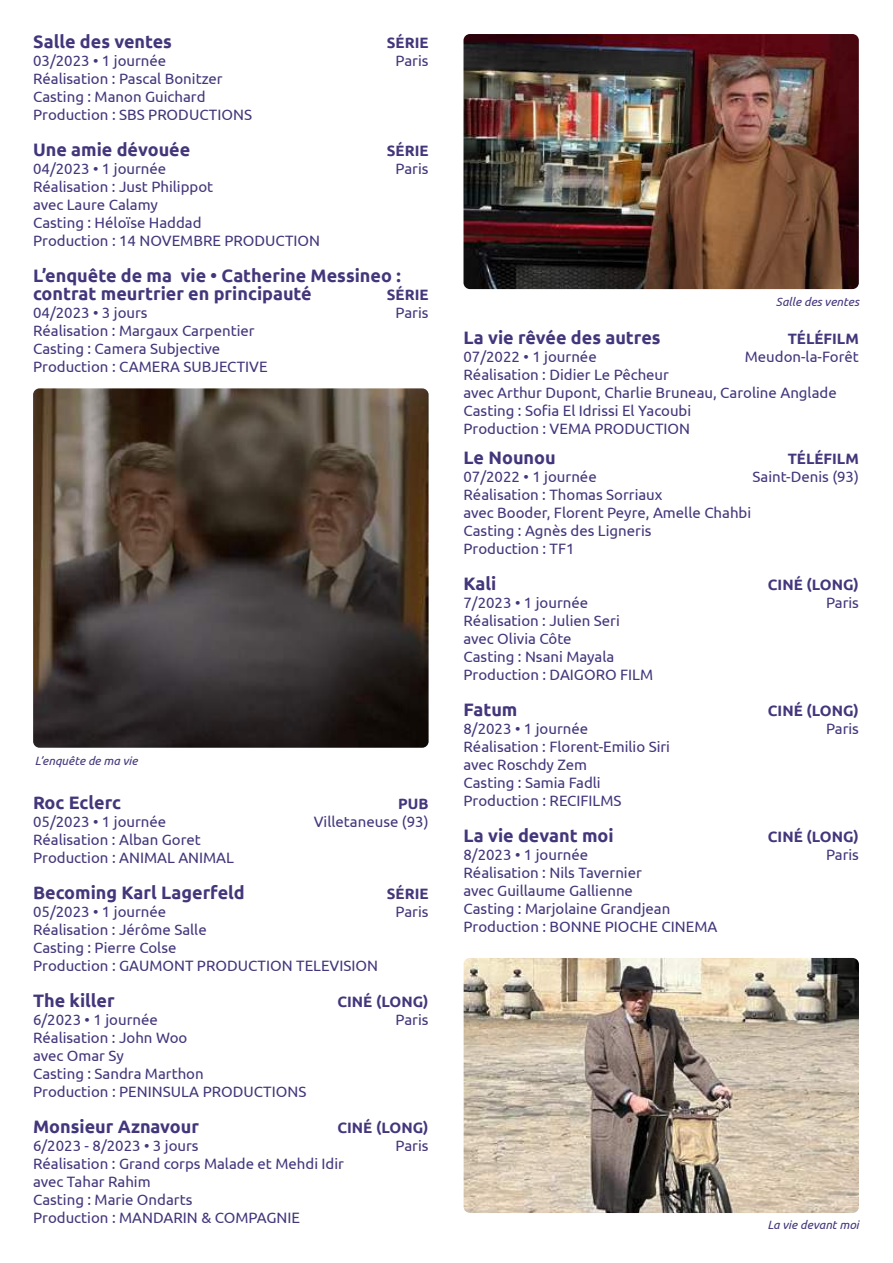
<style>
.page{position:relative;width:893px;height:1263px;background:#fff}
.page>*{position:absolute;margin:0;border:0;box-sizing:border-box;transform-origin:0 0}
.t1{font:700 18px/18px "Ubuntu";color:#43367b}
.t2{font:15px/18px "Ubuntu";color:#43367b}
.t3{font:700 15px "Ubuntu";color:#43367b}
.t4{font:italic 12px "Ubuntu";color:#43367b}
</style>
<div class="page">
<img style="left:33px;top:388px;width:396px;height:360px">
<img style="left:463px;top:34px;width:396px;height:255px">
<img style="left:464px;top:958px;width:395px;height:255px">
<p class="t1" style="left:33px;top:34px;width:140px">Salle des ventes</p>
<p class="t3" style="left:387px;top:36px;width:43px">SÉRIE</p>
<p class="t2" style="left:33px;top:53px;width:135px">03/2023 • 1 journée</p>
<p class="t2" style="left:396px;top:53px;width:34px">Paris</p>
<p class="t2" style="left:33px;top:71px;width:220px">Réalisation : Pascal Bonitzer<br>Casting : Manon Guichard<br>Production : SBS PRODUCTIONS</p>
<p class="t1" style="left:33px;top:142px;width:159px">Une amie dévouée</p>
<p class="t3" style="left:387px;top:144px;width:43px">SÉRIE</p>
<p class="t2" style="left:33px;top:161px;width:135px">04/2023 • 1 journée</p>
<p class="t2" style="left:396px;top:161px;width:34px">Paris</p>
<p class="t2" style="left:33px;top:179px;width:289px">Réalisation : Just Philippot<br>avec Laure Calamy<br>Casting : Héloïse Haddad<br>Production : 14 NOVEMBRE PRODUCTION</p>
<p class="t1" style="left:33px;top:268px;width:369px">L’enquête de ma vie • Catherine Messineo : contrat meurtrier en principauté</p>
<p class="t3" style="left:387px;top:288px;width:43px">SÉRIE</p>
<p class="t2" style="left:33px;top:305px;width:116px">04/2023 • 3 jours</p>
<p class="t2" style="left:396px;top:305px;width:34px">Paris</p>
<p class="t2" style="left:33px;top:323px;width:236px">Réalisation : Margaux Carpentier<br>Casting : Camera Subjective<br>Production : CAMERA SUBJECTIVE</p>
<p class="t4" style="left:35px;top:753px;width:104px">L’enquête de ma vie</p>
<p class="t1" style="left:33px;top:794px;width:90px">Roc Eclerc</p>
<p class="t3" style="left:398px;top:796px;width:32px">PUB</p>
<p class="t2" style="left:33px;top:813px;width:135px">05/2023 • 1 journée</p>
<p class="t2" style="left:314px;top:813px;width:116px">Villetaneuse (93)</p>
<p class="t2" style="left:33px;top:831px;width:202px">Réalisation : Alban Goret<br>Production : ANIMAL ANIMAL</p>
<p class="t1" style="left:33px;top:884px;width:213px">Becoming Karl Lagerfeld</p>
<p class="t3" style="left:387px;top:886px;width:43px">SÉRIE</p>
<p class="t2" style="left:33px;top:903px;width:135px">05/2023 • 1 journée</p>
<p class="t2" style="left:396px;top:903px;width:34px">Paris</p>
<p class="t2" style="left:33px;top:921px;width:346px">Réalisation : Jérôme Salle<br>Casting : Pierre Colse<br>Production : GAUMONT PRODUCTION TELEVISION</p>
<p class="t1" style="left:33px;top:992px;width:83px">The killer</p>
<p class="t3" style="left:337px;top:992px;width:93px">CINÉ (LONG)</p>
<p class="t2" style="left:33px;top:1011px;width:126px">6/2023 • 1 journée</p>
<p class="t2" style="left:396px;top:1011px;width:34px">Paris</p>
<p class="t2" style="left:33px;top:1029px;width:275px">Réalisation : John Woo<br>avec Omar Sy<br>Casting : Sandra Marthon<br>Production : PENINSULA PRODUCTIONS</p>
<p class="t1" style="left:33px;top:1118px;width:167px">Monsieur Aznavour</p>
<p class="t3" style="left:337px;top:1118px;width:93px">CINÉ (LONG)</p>
<p class="t2" style="left:33px;top:1137px;width:167px">6/2023 - 8/2023 • 3 jours</p>
<p class="t2" style="left:396px;top:1137px;width:34px">Paris</p>
<p class="t2" style="left:33px;top:1155px;width:312px">Réalisation : Grand corps Malade et Mehdi Idir avec Tahar Rahim<br>Casting : Marie Ondarts<br>Production : MANDARIN &amp; COMPAGNIE</p>
<p class="t4" style="left:776px;top:297px;width:85px">Salle des ventes</p>
<p class="t1" style="left:463px;top:329px;width:199px">La vie rêvée des autres</p>
<p class="t3" style="left:788px;top:332px;width:73px">TÉLÉFILM</p>
<p class="t2" style="left:463px;top:348px;width:135px">07/2022 • 1 journée</p>
<p class="t2" style="left:745px;top:348px;width:116px">Meudon-la-Forêt</p>
<p class="t2" style="left:463px;top:366px;width:375px">Réalisation : Didier Le Pêcheur<br>avec Arthur Dupont, Charlie Bruneau, Caroline Anglade Casting : Sofia El Idrissi El Yacoubi<br>Production : VEMA PRODUCTION</p>
<p class="t1" style="left:463px;top:450px;width:94px">Le Nounou</p>
<p class="t3" style="left:788px;top:452px;width:73px">TÉLÉFILM</p>
<p class="t2" style="left:463px;top:469px;width:135px">07/2022 • 1 journée</p>
<p class="t2" style="left:752px;top:469px;width:108px">Saint-Denis (93)</p>
<p class="t2" style="left:463px;top:487px;width:289px">Réalisation : Thomas Sorriaux<br>avec Booder, Florent Peyre, Amelle Chahbi<br>Casting : Agnès des Ligneris<br>Production : TF1</p>
<p class="t1" style="left:463px;top:576px;width:34px">Kali</p>
<p class="t3" style="left:768px;top:576px;width:93px">CINÉ (LONG)</p>
<p class="t2" style="left:463px;top:595px;width:126px">7/2023 • 1 journée</p>
<p class="t2" style="left:826px;top:595px;width:34px">Paris</p>
<p class="t2" style="left:463px;top:613px;width:191px">Réalisation : Julien Seri avec Olivia Côte<br>Casting : Nsani Mayala<br>Production : DAIGORO FILM</p>
<p class="t1" style="left:463px;top:702px;width:55px">Fatum</p>
<p class="t3" style="left:768px;top:702px;width:93px">CINÉ (LONG)</p>
<p class="t2" style="left:463px;top:721px;width:126px">8/2023 • 1 journée</p>
<p class="t2" style="left:826px;top:721px;width:34px">Paris</p>
<p class="t2" style="left:463px;top:739px;width:208px">Réalisation : Florent-Emilio Siri avec Roschdy Zem<br>Casting : Samia Fadli<br>Production : RECIFILMS</p>
<p class="t1" style="left:463px;top:828px;width:152px">La vie devant moi</p>
<p class="t3" style="left:768px;top:828px;width:93px">CINÉ (LONG)</p>
<p class="t2" style="left:463px;top:847px;width:126px">8/2023 • 1 journée</p>
<p class="t2" style="left:826px;top:847px;width:34px">Paris</p>
<p class="t2" style="left:463px;top:865px;width:255px">Réalisation : Nils Tavernier<br>avec Guillaume Gallienne<br>Casting : Marjolaine Grandjean<br>Production : BONNE PIOCHE CINEMA</p>
<p class="t4" style="left:768px;top:1217px;width:93px">La vie devant moi</p>
</div>
